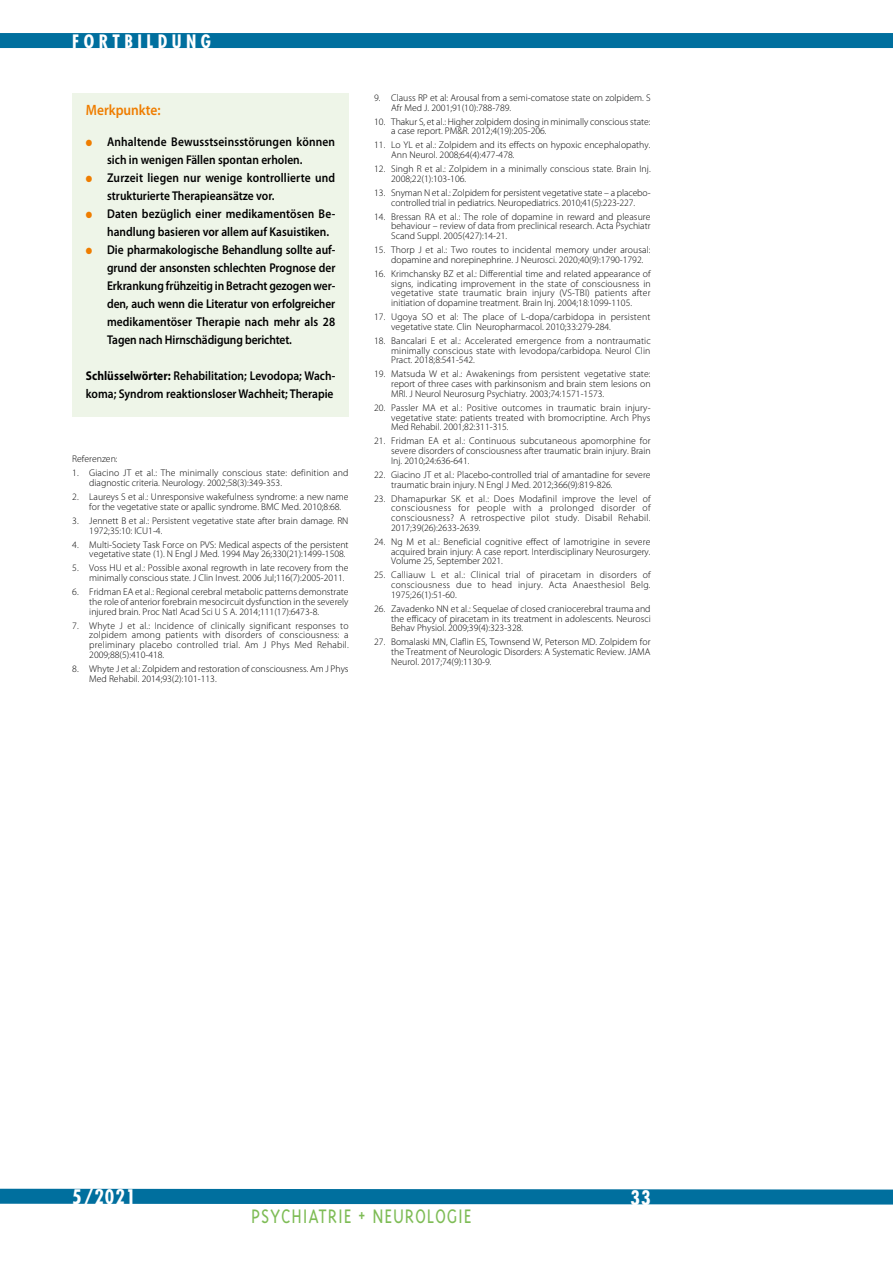
<style>
.page{position:relative;width:893px;height:1263px;background:#fff}
.page>*{position:absolute;margin:0;border:0;box-sizing:border-box;transform-origin:0 0}
.t1{font:300 22.5px "Triplex";letter-spacing:.04em;color:#7ebc56;scale:.88 1}
.t2{font:700 condensed 19.5px "Futura";letter-spacing:.05em;color:#fff}
.t3{font:700 condensed 18px "Futura";letter-spacing:.25em;color:#fff}
.t4{font:600 15px "Myriad Pro";color:#ef7d00;scale:.9 1}
.t5{font:600 12.75px/18px "Myriad Pro";color:#000;scale:.9 1}
.t6{font:300 9.75px/9.8px "Myriad Pro";color:#000}
.s1{color:#ef7d00}
.s2{font-weight:700}
</style>
<div class="page">
<div style="left:0;top:33px;width:893px;height:15px;background:#006f9e"></div>
<svg style="left:0;top:1188px;width:893px;height:17px;background:#1d7fa9"></svg>
<div style="left:72px;top:94px;width:277px;height:323px;background:#eef5e8"></div>
<h3 class="t3" style="left:72px;top:30px;width:140px">FORTBILDUNG</h3>
<h3 class="t4" style="left:86px;top:102px;width:85px">Merkpunkte:</h3>
<h3 class="t5" style="left:107px;top:133px;width:255px;text-indent:-21px"><span class="s1">●</span> Anhaltende Bewusstseinsstörungen können sich in wenigen Fällen spontan erholen.</h3>
<h3 class="t5" style="left:107px;top:169px;width:255px;text-indent:-21px"><span class="s1">●</span> Zurzeit liegen nur wenige kontrollierte und strukturierte Therapieansätze vor.</h3>
<h3 class="t5" style="left:107px;top:205px;width:255px;text-indent:-21px"><span class="s1">●</span> Daten bezüglich einer medikamentösen Be&shy;handlung basieren vor allem auf Kasuistiken.</h3>
<p class="t5" style="left:107px;top:241px;width:255px;text-align:justify;text-indent:-21px"><span class="s1">●</span> Die pharmakologische Behandlung sollte auf&shy;grund der ansonsten schlechten Prognose der Erkrankung frühzeitig in Betracht gezogen wer&shy;den, auch wenn die Literatur von erfolgreicher medikamentöser Therapie nach mehr als 28<br>Tagen nach Hirnschädigung berichtet.</p>
<h3 class="t5" style="left:86px;top:367px;width:279px"><span class="s2">Schlüsselwörter:</span> Rehabilitation; Levodopa; Wach&shy;koma; Syndrom reaktionsloser Wachheit; Therapie</h3>
<p class="t6" style="left:72px;top:454px;width:47px">Referenzen:</p>
<p class="t6" style="left:89px;top:468px;width:261px;text-indent:-17px">1. Giacino JT et al.: The minimally conscious state: definition and diagnostic criteria. Neurology. 2002;58(3):349-353.</p>
<p class="t6" style="left:89px;top:492px;width:261px;text-indent:-17px">2. Laureys S et al.: Unresponsive wakefulness syndrome: a new name for the vegetative state or apallic syndrome. BMC Med. 2010;8:68.</p>
<p class="t6" style="left:89px;top:516px;width:261px;text-indent:-17px">3. Jennett B et al.: Persistent vegetative state after brain damage. RN<br>1972;35:10: ICU1-4.</p>
<p class="t6" style="left:89px;top:540px;width:261px;text-indent:-17px">4. Multi-Society Task Force on PVS: Medical aspects of the persistent vegetative state (1). N Engl J Med. 1994 May 26;330(21):1499-1508.</p>
<p class="t6" style="left:89px;top:563px;width:261px;text-indent:-17px">5. Voss HU et al.: Possible axonal regrowth in late recovery from the minimally conscious state. J Clin Invest. 2006 Jul;116(7):2005-2011.</p>
<p class="t6" style="left:89px;top:587px;width:261px;text-align:justify;text-indent:-17px">6. Fridman EA et al.: Regional cerebral metabolic patterns demonstrate the role of anterior forebrain mesocircuit dysfunction in the severely injured brain. Proc Natl Acad Sci U S A. 2014;111(17):6473-8.</p>
<p class="t6" style="left:89px;top:621px;width:261px;text-align:justify;text-indent:-17px">7. Whyte J et al.: Incidence of clinically significant responses to zolpidem among patients with disorders of consciousness: a preliminary placebo controlled trial. Am J Phys Med Rehabil.<br>2009;88(5):410-418.</p>
<p class="t6" style="left:89px;top:664px;width:261px;text-indent:-17px">8. Whyte J et al.: Zolpidem and restoration of consciousness. Am J Phys<br>Med Rehabil. 2014;93(2):101-113.</p>
<p class="t6" style="left:391px;top:93px;width:261px;text-indent:-17px">9. Clauss RP et al: Arousal from a semi-comatose state on zolpidem. S<br>Afr Med J. 2001;91(10):788-789.</p>
<p class="t6" style="left:391px;top:117px;width:261px;text-indent:-17px">10. Thakur S, et al.: Higher zolpidem dosing in minimally conscious state: a case report. PM&amp;R. 2012;4(19):205-206.</p>
<p class="t6" style="left:391px;top:140px;width:261px;text-indent:-17px">11. Lo YL et al.: Zolpidem and its effects on hypoxic encephalopathy.<br>Ann Neurol. 2008;64(4):477-478.</p>
<p class="t6" style="left:391px;top:164px;width:261px;text-indent:-17px">12. Singh R et al.: Zolpidem in a minimally conscious state. Brain Inj.<br>2008;22(1):103-106.</p>
<p class="t6" style="left:374px;top:188px;width:278px;text-align:center">13. Snyman N et al.: Zolpidem for persistent vegetative state – a placebo&shy;controlled trial in pediatrics. Neuropediatrics. 2010;41(5):223-227.</p>
<p class="t6" style="left:391px;top:212px;width:261px;text-align:justify;text-indent:-17px">14. Bressan RA et al.: The role of dopamine in reward and pleasure behaviour – review of data from preclinical research. Acta Psychiatr Scand Suppl. 2005(427):14-21.</p>
<p class="t6" style="left:391px;top:245px;width:261px;text-indent:-17px">15. Thorp J et al.: Two routes to incidental memory under arousal: dopamine and norepinephrine. J Neurosci. 2020;40(9):1790-1792.</p>
<p class="t6" style="left:391px;top:269px;width:261px;text-align:justify;text-indent:-17px">16. Krimchansky BZ et al.: Differential time and related appearance of signs, indicating improvement in the state of consciousness in vegetative state traumatic brain injury (VS-TBI) patients after initiation of dopamine treatment. Brain Inj. 2004;18:1099-1105.</p>
<p class="t6" style="left:391px;top:312px;width:261px;text-indent:-17px">17. Ugoya SO et al: The place of L-dopa/carbidopa in persistent vegetative state. Clin Neuropharmacol. 2010;33:279-284.</p>
<p class="t6" style="left:391px;top:336px;width:261px;text-align:justify;text-indent:-17px">18. Bancalari E et al.: Accelerated emergence from a nontraumatic minimally conscious state with levodopa/carbidopa. Neurol Clin Pract. 2018;8:541-542.</p>
<p class="t6" style="left:391px;top:369px;width:261px;text-align:justify;text-indent:-17px">19. Matsuda W et al.: Awakenings from persistent vegetative state: report of three cases with parkinsonism and brain stem lesions on MRI. J Neurol Neurosurg Psychiatry. 2003;74:1571-1573.</p>
<p class="t6" style="left:391px;top:403px;width:261px;text-align:justify;text-indent:-17px">20. Passler MA et al.: Positive outcomes in traumatic brain injury&shy;vegetative state: patients treated with bromocriptine. Arch Phys Med Rehabil. 2001;82:311-315.</p>
<p class="t6" style="left:391px;top:436px;width:261px;text-align:justify;text-indent:-17px">21. Fridman EA et al.: Continuous subcutaneous apomorphine for severe disorders of consciousness after traumatic brain injury. Brain Inj. 2010;24:636-641.</p>
<p class="t6" style="left:391px;top:470px;width:261px;text-indent:-17px">22. Giacino JT et al.: Placebo-controlled trial of amantadine for severe traumatic brain injury. N Engl J Med. 2012;366(9):819-826.</p>
<p class="t6" style="left:391px;top:494px;width:261px;text-align:justify;text-indent:-17px">23. Dhamapurkar SK et al.: Does Modafinil improve the level of consciousness for people with a prolonged disorder of consciousness? A retrospective pilot study. Disabil Rehabil.<br>2017;39(26):2633-2639.</p>
<p class="t6" style="left:391px;top:537px;width:261px;text-align:justify;text-indent:-17px">24. Ng M et al.: Beneficial cognitive effect of lamotrigine in severe acquired brain injury: A case report. Interdisciplinary Neurosurgery.<br>Volume 25, September 2021.</p>
<p class="t6" style="left:391px;top:570px;width:261px;text-align:justify;text-indent:-17px">25. Calliauw L et al.: Clinical trial of piracetam in disorders of consciousness due to head injury. Acta Anaesthesiol Belg.<br>1975;26(1):51-60.</p>
<p class="t6" style="left:391px;top:604px;width:261px;text-align:justify;text-indent:-17px">26. Zavadenko NN et al.: Sequelae of closed craniocerebral trauma and the efficacy of piracetam in its treatment in adolescents. Neurosci Behav Physiol. 2009;39(4):323-328.</p>
<p class="t6" style="left:391px;top:637px;width:261px;text-align:justify;text-indent:-17px">27. Bomalaski MN, Claflin ES, Townsend W, Peterson MD. Zolpidem for the Treatment of Neurologic Disorders: A Systematic Review. JAMA Neurol. 2017;74(9):1130-9.</p>
<h2 class="t2" style="left:72px;top:1184px;width:65px">5/2021</h2>
<h2 class="t2" style="left:630px;top:1185px;width:22px">33</h2>
<h1 class="t1" style="left:251px;top:1203px;width:252px">PSYCHIATRIE + NEUROLOGIE</h1>
</div>
